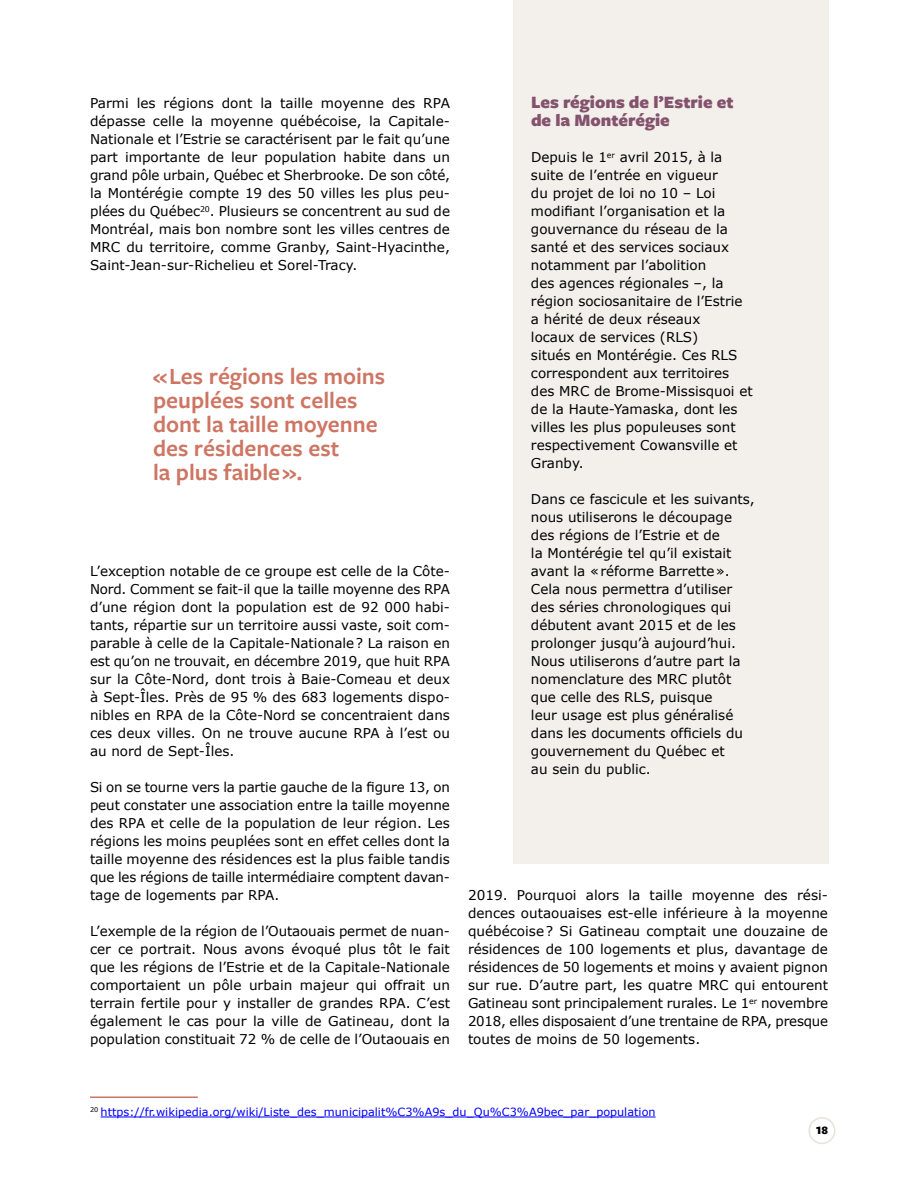
<style>
.page{position:relative;width:918px;height:1188px;background:#fff}
.page>*{position:absolute;margin:0;border:0;box-sizing:border-box;transform-origin:0 0}
.t1{font:600 24px/24px "Freight Sans Pro";color:#ce7563}
.t2{font:900 18px/18px "Freight Sans Pro";color:#84526d}
.t3{font:13.5px/18px "Verdana";color:#000;text-align:justify}
.t4{font:900 12px "Freight Sans Pro";color:#000}
.t5{font:11.25px "Verdana";color:#00f}
</style>
<div class="page">
<hr style="left:90px;top:1096px;width:108px;height:2px;background:#ce7563">
<hr style="left:101px;top:1117px;width:555px;height:1px;background:#00f">
<div style="left:513px;top:0;width:315px;height:864px;background:#f3f0ec"></div>
<div style="left:808px;top:1117px;width:27px;height:27px;border:2px solid #e8e2da;border-radius:50%"></div>
<p class="t3" style="left:90px;top:94px;width:362px">Parmi les régions dont la taille moyenne des RPA dépasse celle la moyenne québécoise, la Capitale-Nationale et l’Estrie se caractérisent par le fait qu’une part importante de leur population habite dans un grand pôle urbain, Québec et Sherbrooke. De son côté, la Montérégie compte 19 des 50 villes les plus peu&shy;plées du Québec<sup>20</sup>. Plusieurs se concentrent au sud de Montréal, mais bon nombre sont les villes centres de MRC du territoire, comme Granby, Saint-Hyacinthe, Saint-Jean-sur-Richelieu et Sorel-Tracy.</p>
<h1 class="t1" style="left:153px;top:363px;width:234px">« Les régions les moins peuplées sont celles dont la taille moyenne des résidences est<br>la plus faible ».</h1>
<p class="t3" style="left:90px;top:562px;width:362px">L’exception notable de ce groupe est celle de la Côte-Nord. Comment se fait-il que la taille moyenne des RPA d’une région dont la population est de 92 000 habi&shy;tants, répartie sur un territoire aussi vaste, soit com&shy;parable à celle de la Capitale-Nationale? La raison en est qu’on ne trouvait, en décembre 2019, que huit RPA sur la Côte-Nord, dont trois à Baie-Comeau et deux à Sept-Îles. Près de 95 % des 683 logements dispo&shy;nibles en RPA de la Côte-Nord se concentraient dans ces deux villes. On ne trouve aucune RPA à l’est ou au nord de Sept-Îles.</p>
<p class="t3" style="left:90px;top:778px;width:362px">Si on se tourne vers la partie gauche de la figure 13, on peut constater une association entre la taille moyenne des RPA et celle de la population de leur région. Les régions les moins peuplées sont en effet celles dont la taille moyenne des résidences est la plus faible tandis que les régions de taille intermédiaire comptent davan&shy;tage de logements par RPA.</p>
<p class="t3" style="left:90px;top:922px;width:362px">L’exemple de la région de l’Outaouais permet de nuan&shy;cer ce portrait. Nous avons évoqué plus tôt le fait que les régions de l’Estrie et de la Capitale-Nationale comportaient un pôle urbain majeur qui offrait un terrain fertile pour y installer de grandes RPA. C’est également le cas pour la ville de Gatineau, dont la population constituait 72 % de celle de l’Outaouais en</p>
<h2 class="t2" style="left:531px;top:92px;width:204px">Les régions de l’Estrie et de la Montérégie</h2>
<p class="t3" style="left:531px;top:148px;width:223px;text-align:left">Depuis le 1<sup>er</sup> avril 2015, à la suite de l’entrée en vigueur<br>du projet de loi no 10 – Loi modifiant l’organisation et la gouvernance du réseau de la santé et des services sociaux notamment par l’abolition<br>des agences régionales –, la région sociosanitaire de l’Estrie a hérité de deux réseaux<br>locaux de services (RLS)<br>situés en Montérégie. Ces RLS correspondent aux territoires des MRC de Brome-Missisquoi et de la Haute-Yamaska, dont les villes les plus populeuses sont respectivement Cowansville et<br>Granby.</p>
<p class="t3" style="left:531px;top:490px;width:225px;text-align:left">Dans ce fascicule et les suivants, nous utiliserons le découpage des régions de l’Estrie et de<br>la Montérégie tel qu’il existait avant la «réforme Barrette».<br>Cela nous permettra d’utiliser des séries chronologiques qui débutent avant 2015 et de les prolonger jusqu’à aujourd’hui.<br>Nous utiliserons d’autre part la nomenclature des MRC plutôt que celle des RLS, puisque<br>leur usage est plus généralisé dans les documents officiels du gouvernement du Québec et<br>au sein du public.</p>
<p class="t3" style="left:468px;top:886px;width:362px">2019. Pourquoi alors la taille moyenne des rési&shy;dences outaouaises est-elle inférieure à la moyenne québécoise? Si Gatineau comptait une douzaine de résidences de 100 logements et plus, davantage de résidences de 50 logements et moins y avaient pignon sur rue. D’autre part, les quatre MRC qui entourent Gatineau sont principalement rurales. Le 1<sup>er</sup> novembre 2018, elles disposaient d’une trentaine de RPA, presque toutes de moins de 50 logements.</p>
<p class="t5" style="left:90px;top:1105px;width:567px"><sup>20</sup> https://fr.wikipedia.org/wiki/Liste_des_municipalit%C3%A9s_du_Qu%C3%A9bec_par_population</p>
<p class="t4" style="left:816px;top:1122px;width:13px">18</p>
</div>
